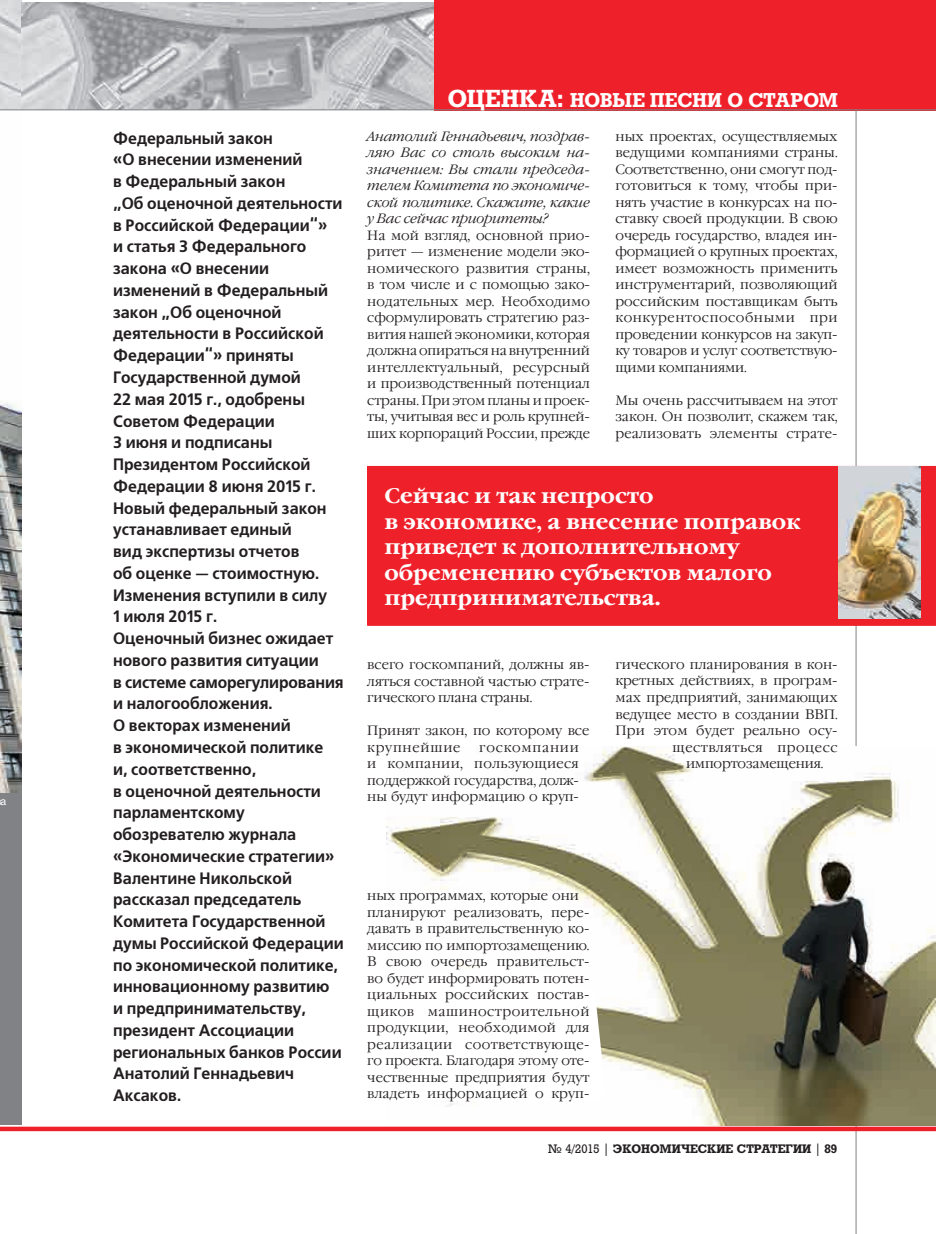
<style>
.page{position:relative;width:936px;height:1234px;background:#fff}
.page>*{position:absolute;margin:0;border:0;box-sizing:border-box;transform-origin:0 0}
.t1{font:700 21px/25.5px "Garamond C";color:#fff}
.t2{font:700 19.5px "Rodeo";letter-spacing:-.005em;color:#fff}
.t3{font:700 16.5px/21.8px "Free Set C";color:#231f20;scale:.95 1}
.t4{font:300 13.5px/16.5px "Garamond C";color:#231f20;text-align:justify}
.t5{font:italic 300 13.5px/16.5px "Garamond C";letter-spacing:-.005em;color:#231f20;text-align:justify}
.t6{font:300 13.5px "Garamond C";letter-spacing:.04em;color:#231f20}
.t7{font:700 12px "Rodeo";color:#231f20}
.t8{font:10.5px "Helios";color:#fff}
.s1{font-size:24px}
.s2{font-weight:400}
</style>
<div class="page">
<img style="left:0;top:0;width:21px;height:109px">
<img style="left:21px;top:2px;width:413px;height:107px">
<div style="left:434px;top:0;width:501px;height:110px;background:#ee212b"></div>
<hr style="left:855px;top:110px;width:1px;height:1123px;background:#808285">
<svg style="left:0;top:1126px;width:935px;height:4px;background:#f0464f"></svg>
<hr style="left:0;top:109px;width:935px;height:1px;background:#808285">
<img style="left:0;top:400px;width:21px;height:393px">
<img style="left:387px;top:746px;width:548px;height:378px">
<svg style="left:387px;top:960px;width:219px;height:141px"></svg>
<div style="left:0;top:793px;width:21px;height:331px;background:#808285"></div>
<div style="left:367px;top:466px;width:568px;height:159px;background:#ee212b"></div>
<img style="left:838px;top:466px;width:82px;height:152px">
<p class="t8" style="left:1px;top:797px;width:7px">а</p>
<h2 class="t2" style="left:448px;top:92px;width:391px"><span class="s1">ОЦЕНКА:</span> НОВЫЕ ПЕСНИ О СТАРОМ</h2>
<p class="t3" style="left:113px;top:128px;width:244px">Федеральный закон<br>«О внесении изменений<br>в Федеральный закон<br>„Об оценочной деятельности в Российской Федерации“»<br>и статья 3 Федерального закона «О внесении изменений в Федеральный закон „Об оценочной деятельности в Российской<br>Федерации“» приняты<br>Государственной думой<br>22 мая 2015 г., одобрены<br>Советом Федерации<br>3 июня и подписаны<br>Президентом Российской<br>Федерации 8 июня 2015 г.<br>Новый федеральный закон устанавливает единый<br>вид экспертизы отчетов<br>об оценке — стоимостную.<br>Изменения вступили в силу<br>1 июля 2015 г.<br>Оценочный бизнес ожидает нового развития ситуации<br>в системе саморегулирования и налогообложения.<br>О векторах изменений<br>в экономической политике<br>и, соответственно,<br>в оценочной деятельности парламентскому обозревателю журнала «Экономические стратегии»<br>Валентине Никольской рассказал председатель<br>Комитета Государственной думы Российской Федерации по экономической политике, инновационному развитию<br>и предпринимательству, президент Ассоциации региональных банков России<br>Анатолий Геннадьевич<br>Аксаков.</p>
<p class="t5" style="left:367px;top:129px;width:224px">Анатолий Геннадьевич, поздрав&shy;ляю Вас со столь высоким на&shy;значением: Вы стали председа&shy;телем Комитета по экономиче&shy;ской политике. Скажите, какие у Вас сейчас приоритеты?</p>
<p class="t4" style="left:615px;top:129px;width:224px">ных проектах, осуществляемых ведущими компаниями страны.<br>Соответственно, они смогут под&shy;готовиться к тому, чтобы при&shy;нять участие в конкурсах на по&shy;ставку своей продукции. В свою очередь государство, владея ин&shy;формацией о крупных проектах, имеет возможность применить инструментарий, позволяющий российским поставщикам быть конкурентоспособными при проведении конкурсов на закуп&shy;ку товаров и услуг соответствую&shy;щими компаниями.</p>
<p class="t4" style="left:615px;top:393px;width:224px">Мы очень рассчитываем на этот закон. Он позволит, скажем так, реализовать элементы страте-</p>
<p class="t4" style="left:367px;top:228px;width:224px">На мой взгляд, основной прио&shy;ритет — изменение модели эко&shy;номического развития страны, в том числе и с помощью зако&shy;нодательных мер. Необходимо сформулировать стратегию раз&shy;вития нашей экономики, которая должна опираться на внутренний интеллектуальный, ресурсный и производственный потенциал страны. При этом планы и проек&shy;ты, учитывая вес и роль крупней&shy;ших корпораций России, прежде</p>
<h1 class="t1" style="left:384px;top:484px;width:417px">Сейчас и так непросто<br>в экономике, а внесение поправок приведет к дополнительному обременению субъектов малого предпринимательства.</h1>
<p class="t4" style="left:367px;top:657px;width:224px">всего госкомпаний, должны яв&shy;ляться составной частью страте&shy;гического плана страны.</p>
<p class="t4" style="left:367px;top:723px;width:223px">Принят закон, по которому все крупнейшие</p>
<p class="t4" style="left:615px;top:657px;width:224px">гического планирования в кон-</p>
<p class="t4" style="left:615px;top:673px;width:223px">кретных действиях, в програм-</p>
<p class="t4" style="left:615px;top:690px;width:223px">мах предприятий, занимающих</p>
<p class="t4" style="left:615px;top:706px;width:224px">ведущее место в создании ВВП.</p>
<p class="t4" style="left:615px;top:723px;width:223px">При этом будет реально осу-</p>
<p class="t6" style="left:672px;top:741px;width:166px">ществляться процесс</p>
<p class="t4" style="left:686px;top:756px;width:139px">импортозамещения.</p>
<p class="t4" style="left:367px;top:740px;width:213px;text-indent:112px">госкомпании и компании, пользующиеся поддержкой государства, долж&shy;ны будут информацию о круп-</p>
<p class="t4" style="left:367px;top:888px;width:224px;text-align:left">ных программах, которые они планируют реализовать, пере&shy;давать в правительственную ко&shy;миссию по импортозамещению.<br>В свою очередь правительст&shy;во будет информировать потен&shy;циальных российских постав&shy;щиков машиностроительной продукции, необходимой для реализации соответствующе&shy;го проекта. Благодаря этому оте&shy;чественные предприятия будут владеть информацией о круп-</p>
<p class="t7" style="left:548px;top:1143px;width:290px"><span class="s2">№ 4/2015 |</span> ЭКОНОМИЧЕСКИЕ СТРАТЕГИИ <span class="s2">|</span> 89</p>
</div>
